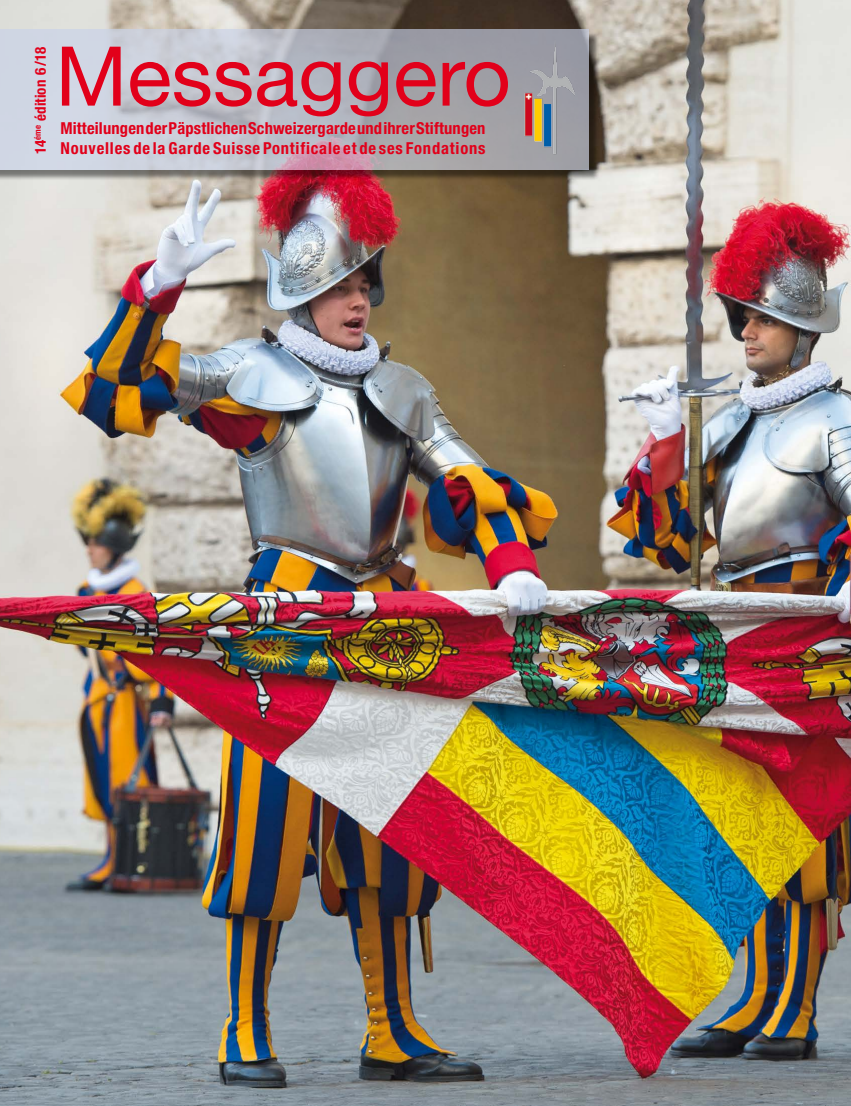
<style>
.page{position:relative;width:851px;height:1106px;background:#fff}
.page>*{position:absolute;margin:0;border:0;box-sizing:border-box;transform-origin:0 0}
.t1{font:82.5px "Helvetica Neue";color:#e2001a}
.t2{font:700 condensed 16.5px "Helvetica Neue";letter-spacing:.01em;color:#e2001a}
.t3{font:700 condensed 16.5px "Helvetica Neue";letter-spacing:.05em;color:#e2001a}
.t4{font:700 condensed 15px "Helvetica Neue";color:#e2001a}
.s1{font-size:74.25px}
</style>
<div class="page">
<img style="left:0;top:0;width:850px;height:1106px">
<div style="left:0;top:31px;width:599px;height:150px;background:#000;opacity:.75"></div>
<svg style="left:0;top:30px;width:588px;height:140px;background:#babbc5"></svg>
<img style="left:511px;top:34px;width:71px;height:132px">
<p class="t4" style="left:31px;top:154px;width:110px;rotate:-90deg">14<sup>éme</sup> édition 6 /18</p>
<h1 class="t1" style="left:55px;top:27px;width:457px">Messa<span class="s1">gg</span>ero</h1>
<p class="t2" style="left:60px;top:118px;width:426px">Mitteilungen der Päpstlichen Schweizergarde und ihrer Stiftungen</p>
<p class="t3" style="left:60px;top:138px;width:426px">Nouvelles de la Garde Suisse Pontificale et de ses Fondations</p>
</div>
